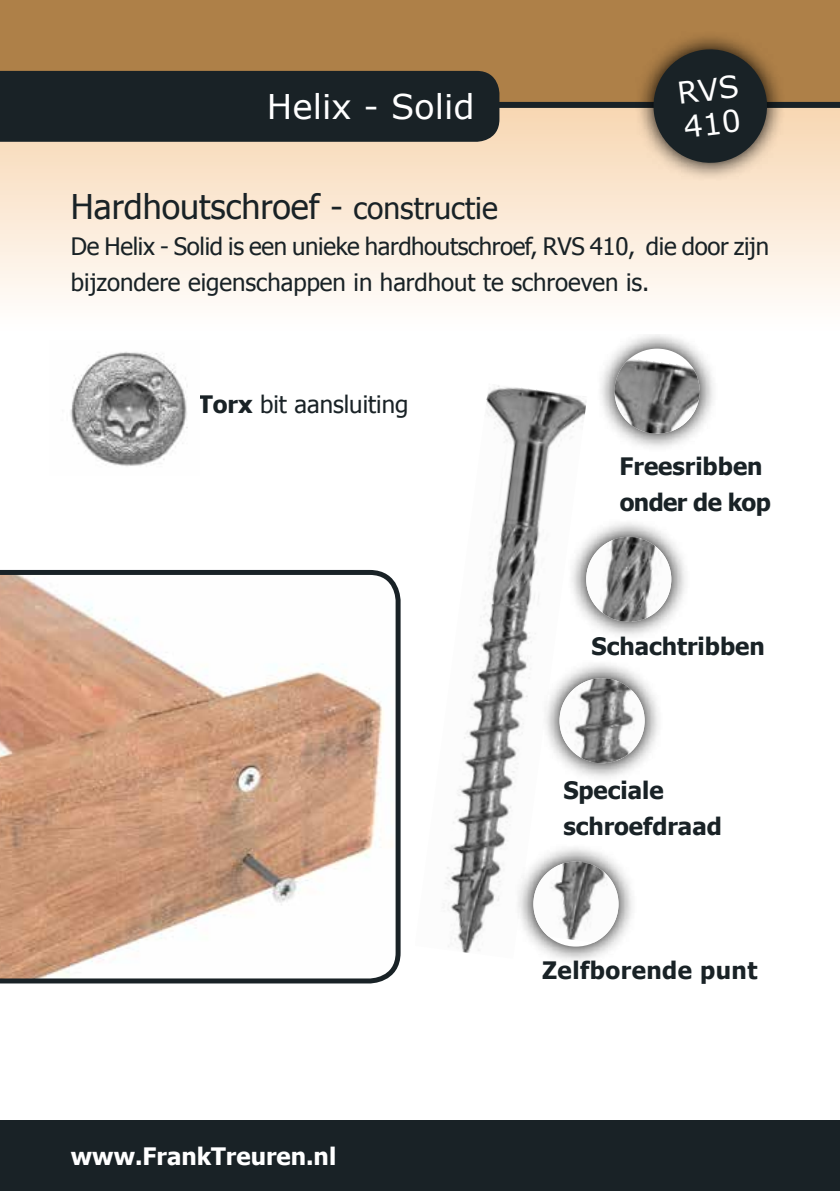
<style>
.page{position:relative;width:840px;height:1191px;background:#fff}
.page>*{position:absolute;margin:0;border:0;box-sizing:border-box;transform-origin:0 0}
.t1{font:34px "Tahoma";color:#192226}
.t2{font:34px "Verdana";color:#fff}
.t3{font:30px/34px "Verdana";color:#fff}
.t4{font:24px/36px "Tahoma";letter-spacing:-.005em;color:#192226}
.t5{font:700 24px/36px "Tahoma";color:#192226}
.t6{font:700 24px "Tahoma";color:#fff}
.t7{font:700 24px "Tahoma";letter-spacing:.02em;color:#192226}
.s1{font-size:30px}
.s2{font-weight:700}
</style>
<div class="page">
<img style="left:445px;top:385px;width:141px;height:568px">
<svg style="left:0;top:570px;width:400px;height:413px"></svg>
<svg style="left:600px;top:334px;width:113px;height:113px"></svg>
<div style="left:614px;top:349px;width:85px;height:85px;background:#fff;border-radius:50%"></div>
<img style="left:614px;top:358px;width:85px;height:76px">
<svg style="left:567px;top:518px;width:118px;height:122px"></svg>
<img style="left:586px;top:537px;width:85px;height:85px;border-radius:43px">
<svg style="left:541px;top:660px;width:117px;height:121px"></svg>
<img style="left:559px;top:678px;width:85px;height:85px;border-radius:43px">
<svg style="left:514px;top:843px;width:118px;height:117px"></svg>
<img style="left:533px;top:861px;width:85px;height:81px">
<img style="left:70px;top:352px;width:118px;height:115px">
<div style="left:0;top:0;width:839px;height:106px;background:#ae8048"></div>
<div style="left:0;top:106px;width:839px;height:227px;background:linear-gradient(to bottom,#f7d7b2,#fff)"></div>
<div style="left:0;top:1120px;width:839px;height:71px;background:#192226"></div>
<div style="left:366px;top:102px;width:473px;height:6px;background:#192226"></div>
<div style="left:0;top:71px;width:499px;height:71px;background:#192226"></div>
<svg style="left:634px;top:36px;width:151px;height:145px"></svg>
<svg style="left:649px;top:46px;width:121px;height:120px;background:#434139"></svg>
<h1 class="t2" style="left:267px;top:85px;width:209px">Helix - Solid</h1>
<p class="t3" style="left:675px;top:77px;width:63px;rotate:-7deg">RVS<br>410</p>
<h1 class="t1" style="left:71px;top:184px;width:428px">Hardhoutschroef - <span class="s1">constructie</span></h1>
<p class="t4" style="left:71px;top:227px;width:699px">De Helix - Solid is een unieke hardhoutschroef, RVS 410, die door zijn bijzondere eigenschappen in hardhout te schroeven is.</p>
<p class="t4" style="left:198px;top:385px;width:212px"><span class="s2">Torx</span> bit aansluiting</p>
<p class="t6" style="left:71px;top:1139px;width:267px">www.FrankTreuren.nl</p>
<p class="t5" style="left:619px;top:447px;width:153px">Freesribben onder de kop</p>
<p class="t5" style="left:591px;top:627px;width:175px">Schachtribben</p>
<p class="t5" style="left:563px;top:771px;width:160px">Speciale schroefdraad</p>
<p class="t7" style="left:542px;top:953px;width:217px">Zelfborende punt</p>
</div>
